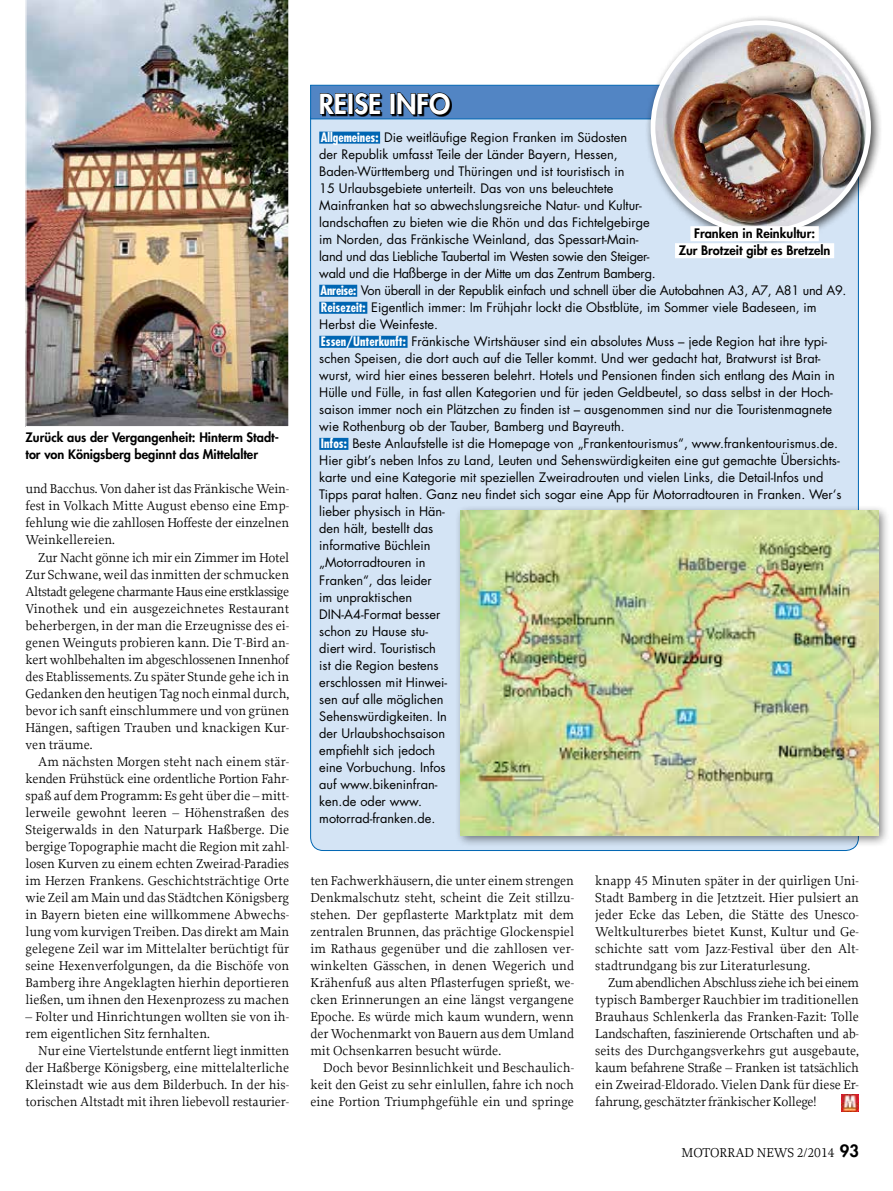
<style>
.page{position:relative;width:893px;height:1191px;background:#fff}
.page>*{position:absolute;margin:0;border:0;box-sizing:border-box;transform-origin:0 0}
.t1{font:800 27px "Futura Std";color:#fff}
.t2{font:13.5px/17px "Proforma";color:#000;text-align:justify}
.t3{font:12.75px/17px "Futura Std";color:#000}
.t4{font:800 12.75px/17px "Futura Std";color:#000}
.s1{font-weight:700;font-stretch:condensed;color:#fff}
.s2{font-family:"Futura Std";font-weight:800;font-size:16.5px}
</style>
<div class="page">
<img style="left:26px;top:0;width:263px;height:427px">
<div style="left:311px;top:107px;width:547px;height:743px;background:#d4e4f5;border-radius:13px"></div>
<div style="left:319px;top:132px;width:61px;height:12px;background:#0066b3"></div>
<div style="left:319px;top:285px;width:38px;height:12px;background:#0066b3"></div>
<div style="left:319px;top:302px;width:48px;height:12px;background:#0066b3"></div>
<div style="left:319px;top:336px;width:89px;height:12px;background:#0066b3"></div>
<div style="left:319px;top:438px;width:29px;height:12px;background:#0066b3"></div>
<div style="left:455px;top:504px;width:435px;height:343px;background:#000;opacity:.5"></div>
<img style="left:461px;top:510px;width:417px;height:325px">
<div style="left:310px;top:85px;width:549px;height:34px;background:#5285c4;border:1px solid #0066b3"></div>
<div style="left:645px;top:14px;width:238px;height:233px;background:#000;opacity:.75"></div>
<img style="left:653px;top:23px;width:216px;height:209px">
<div style="left:690px;top:226px;width:129px;height:15px;background:#fff"></div>
<div style="left:675px;top:243px;width:159px;height:15px;background:#fff"></div>
<svg style="left:322px;top:94px;width:130px;height:22px"></svg>
<svg style="left:320px;top:93px;width:27px;height:22px"></svg>
<div style="left:348px;top:93px;width:5px;height:21px;border:1px solid #000"></div>
<svg style="left:354px;top:92px;width:27px;height:23px"></svg>
<div style="left:390px;top:93px;width:5px;height:21px;border:1px solid #000"></div>
<svg style="left:397px;top:92px;width:53px;height:23px"></svg>
<img style="left:842px;top:1094px;width:17px;height:17px">
<p class="t4" style="left:26px;top:429px;width:255px">Zurück aus der Vergangenheit: Hinterm Stadt&shy;tor von Königsberg beginnt das Mittelalter</p>
<p class="t2" style="left:26px;top:480px;width:265px">und Bacchus. Von daher ist das Fränkische Wein&shy;fest in Volkach Mitte August ebenso eine Emp&shy;fehlung wie die zahllosen Hoffeste der einzelnen Weinkellereien.</p>
<p class="t2" style="left:26px;top:548px;width:265px;text-indent:13px">Zur Nacht gönne ich mir ein Zimmer im Hotel Zur Schwane, weil das inmitten der schmucken Altstadt gelegene charmante Haus eine erstklassige Vinothek und ein ausgezeichnetes Restaurant beherbergen, in der man die Erzeugnisse des ei&shy;genen Weinguts probieren kann. Die T-Bird an&shy;kert wohlbehalten im abgeschlossenen Innenhof des Etablissements. Zu später Stunde gehe ich in Gedanken den heutigen Tag noch einmal durch, bevor ich sanft einschlummere und von grünen Hängen, saftigen Trauben und knackigen Kur&shy;ven träume.</p>
<p class="t2" style="left:26px;top:752px;width:265px;text-indent:13px">Am nächsten Morgen steht nach einem stär&shy;kenden Frühstück eine ordentliche Portion Fahr&shy;spaß auf dem Programm: Es geht über die – mitt&shy;lerweile gewohnt leeren – Höhenstraßen des Steigerwalds in den Naturpark Haßberge. Die bergige Topographie macht die Region mit zahl&shy;losen Kurven zu einem echten Zweirad-Paradies im Herzen Frankens. Geschichtsträchtige Orte wie Zeil am Main und das Städtchen Königsberg in Bayern bieten eine willkommene Abwechs&shy;lung vom kurvigen Treiben. Das direkt am Main gelegene Zeil war im Mittelalter berüchtigt für seine Hexenverfolgungen, da die Bischöfe von Bamberg ihre Angeklagten hierhin deportieren ließen, um ihnen den Hexenprozess zu machen</p>
<p class="t2" style="left:26px;top:1008px;width:265px">– Folter und Hinrichtungen wollten sie von ih&shy;rem eigentlichen Sitz fernhalten.</p>
<p class="t2" style="left:26px;top:1042px;width:265px;text-indent:13px">Nur eine Viertelstunde entfernt liegt inmitten der Haßberge Königsberg, eine mittelalterliche Kleinstadt wie aus dem Bilderbuch. In der his&shy;torischen Altstadt mit ihren liebevoll restaurier-</p>
<h1 class="t1" style="left:319px;top:87px;width:28px">Reise</h1>
<h1 class="t1" style="left:389px;top:87px;width:16px">info</h1>
<p class="t3" style="left:319px;top:129px;width:529px"><span class="s1">Allgemeines:</span> Die weitläufige Region Franken im Südosten<br>der Republik umfasst Teile der Länder Bayern, Hessen,<br>Baden-Württemberg und Thüringen und ist touristisch in<br>15 Urlaubsgebiete unterteilt. Das von uns beleuchtete<br>Mainfranken hat so abwechslungsreiche Natur- und Kultur-<br>landschaften zu bieten wie die Rhön und das Fichtelgebirge<br>im Norden, das Fränkische Weinland, das Spessart-Main-<br>land und das Liebliche Taubertal im Westen sowie den Steiger-<br>wald und die Haßberge in der Mitte um das Zentrum Bamberg.<br><span class="s1">Anreise:</span> Von überall in der Republik einfach und schnell über die Autobahnen A3, A7, A81 und A9.<br><span class="s1">Reisezeit:</span> Eigentlich immer: Im Frühjahr lockt die Obstblüte, im Sommer viele Badeseen, im Herbst die Weinfeste.<br><span class="s1">Essen/Unterkunft:</span> Fränkische Wirtshäuser sind ein absolutes Muss – jede Region hat ihre typi&shy;schen Speisen, die dort auch auf die Teller kommt. Und wer gedacht hat, Bratwurst ist Brat&shy;wurst, wird hier eines besseren belehrt. Hotels und Pensionen finden sich entlang des Main in Hülle und Fülle, in fast allen Kategorien und für jeden Geldbeutel, so dass selbst in der Hoch&shy;saison immer noch ein Plätzchen zu finden ist – ausgenommen sind nur die Touristenmagnete wie Rothenburg ob der Tauber, Bamberg und Bayreuth.<br><span class="s1">Infos:</span> Beste Anlaufstelle ist die Homepage von „Frankentourismus“, www.frankentourismus.de.<br>Hier gibt’s neben Infos zu Land, Leuten und Sehenswürdigkeiten eine gut gemachte Übersichts&shy;karte und eine Kategorie mit speziellen Zweiradrouten und vielen Links, die Detail-Infos und Tipps parat halten. Ganz neu findet sich sogar eine App für Motorradtouren in Franken. Wer‘s lieber physisch in Hän-<br>den hält, bestellt das<br>informative Büchlein<br>„Motorradtouren in<br>Franken“, das leider<br>im unpraktischen<br>DIN-A4-Format besser<br>schon zu Hause stu-<br>diert wird. Touristisch<br>ist die Region bestens<br>erschlossen mit Hinwei-<br>sen auf alle möglichen<br>Sehenswürdigkeiten. In<br>der Urlaubshochsaison<br>empfiehlt sich jedoch<br>eine Vorbuchung. Infos<br>auf www.bikeninfran-<br>ken.de oder www.<br>motorrad-franken.de.</p>
<p class="t4" style="left:679px;top:225px;width:153px;text-align:center">Franken in Reinkultur:<br>Zur Brotzeit gibt es Bretzeln</p>
<p class="t2" style="left:310px;top:871px;width:265px">ten Fachwerkhäusern, die unter einem strengen Denkmalschutz steht, scheint die Zeit stillzu&shy;stehen. Der gepflasterte Marktplatz mit dem zentralen Brunnen, das prächtige Glockenspiel im Rathaus gegenüber und die zahllosen ver&shy;winkelten Gässchen, in denen Wegerich und Krähenfuß aus alten Pflasterfugen sprießt, we&shy;cken Erinnerungen an eine längst vergangene Epoche. Es würde mich kaum wundern, wenn der Wochenmarkt von Bauern aus dem Umland mit Ochsenkarren besucht würde.</p>
<p class="t2" style="left:310px;top:1058px;width:265px;text-indent:13px">Doch bevor Besinnlichkeit und Beschaulich&shy;keit den Geist zu sehr einlullen, fahre ich noch eine Portion Triumphgefühle ein und springe</p>
<p class="t2" style="left:595px;top:871px;width:265px">knapp 45 Minuten später in der quirligen Uni-Stadt Bamberg in die Jetztzeit. Hier pulsiert an jeder Ecke das Leben, die Stätte des Unesco-Weltkulturerbes bietet Kunst, Kultur und Ge&shy;schichte satt vom Jazz-Festival über den Alt&shy;stadtrundgang bis zur Literaturlesung.</p>
<p class="t2" style="left:595px;top:973px;width:265px;text-indent:13px">Zum abendlichen Abschluss ziehe ich bei einem typisch Bamberger Rauchbier im traditionellen Brauhaus Schlenkerla das Franken-Fazit: Tolle Landschaften, faszinierende Ortschaften und ab&shy;seits des Durchgangsverkehrs gut ausgebaute, kaum befahrene Straße – Franken ist tatsächlich ein Zweirad-Eldorado. Vielen Dank für diese Er&shy;fahrung, geschätzter fränkischer Kollege!</p>
<p class="t2" style="left:681px;top:1143px;width:179px">MOTORRAD NEWS 2/2014 <span class="s2">93</span></p>
</div>
